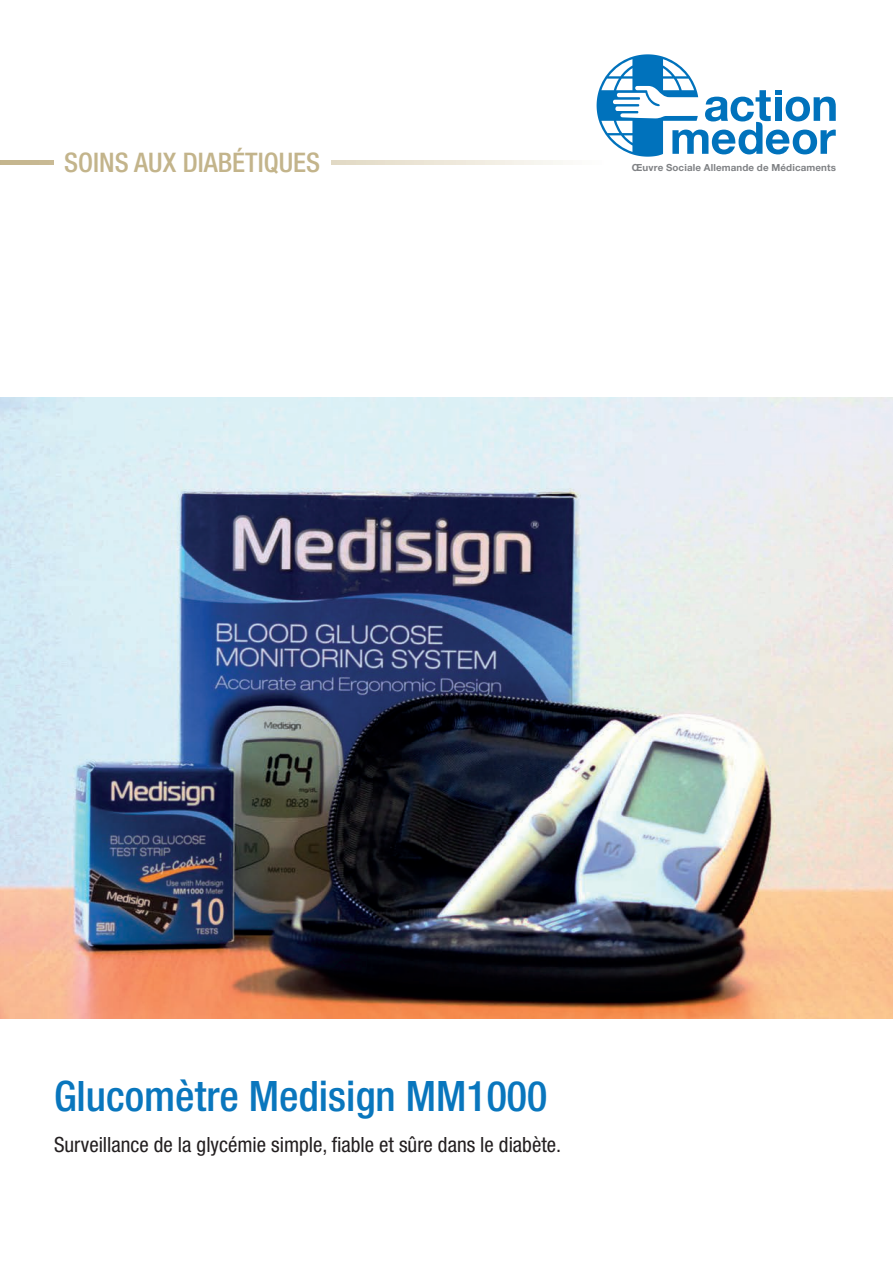
<style>
.page{position:relative;width:893px;height:1263px;background:#fff}
.page>*{position:absolute;margin:0;border:0;box-sizing:border-box;transform-origin:0 0}
.t1{font:500 condensed 42px "Helvetica Neue LT Std";color:#0976bd}
.t2{font:500 condensed 27px "Helvetica Neue LT Std";color:#c3b48b}
.t3{font:condensed 21px "Helvetica Neue LT Std";color:#231f20}
.t4{font:700 9.75px "Helvetica Neue LT Std";letter-spacing:.015em;color:#808285}
</style>
<div class="page">
<svg style="left:0;top:160px;width:563px;height:5px"></svg>
<div style="left:54px;top:153px;width:276px;height:19px;background:#fff"></div>
<svg style="left:597px;top:54px;width:239px;height:103px"></svg>
<img style="left:0;top:398px;width:893px;height:621px">
<p class="t2" style="left:64px;top:147px;width:258px">SOINS AUX DIABÉTIQUES</p>
<p class="t4" style="left:632px;top:162px;width:206px">Œuvre Sociale Allemande de Médicaments</p>
<h1 class="t1" style="left:54px;top:1071px;width:495px">Glucomètre Medisign MM1000</h1>
<p class="t3" style="left:54px;top:1132px;width:509px">Surveillance de la glycémie simple, fiable et sûre dans le diabète.</p>
</div>
